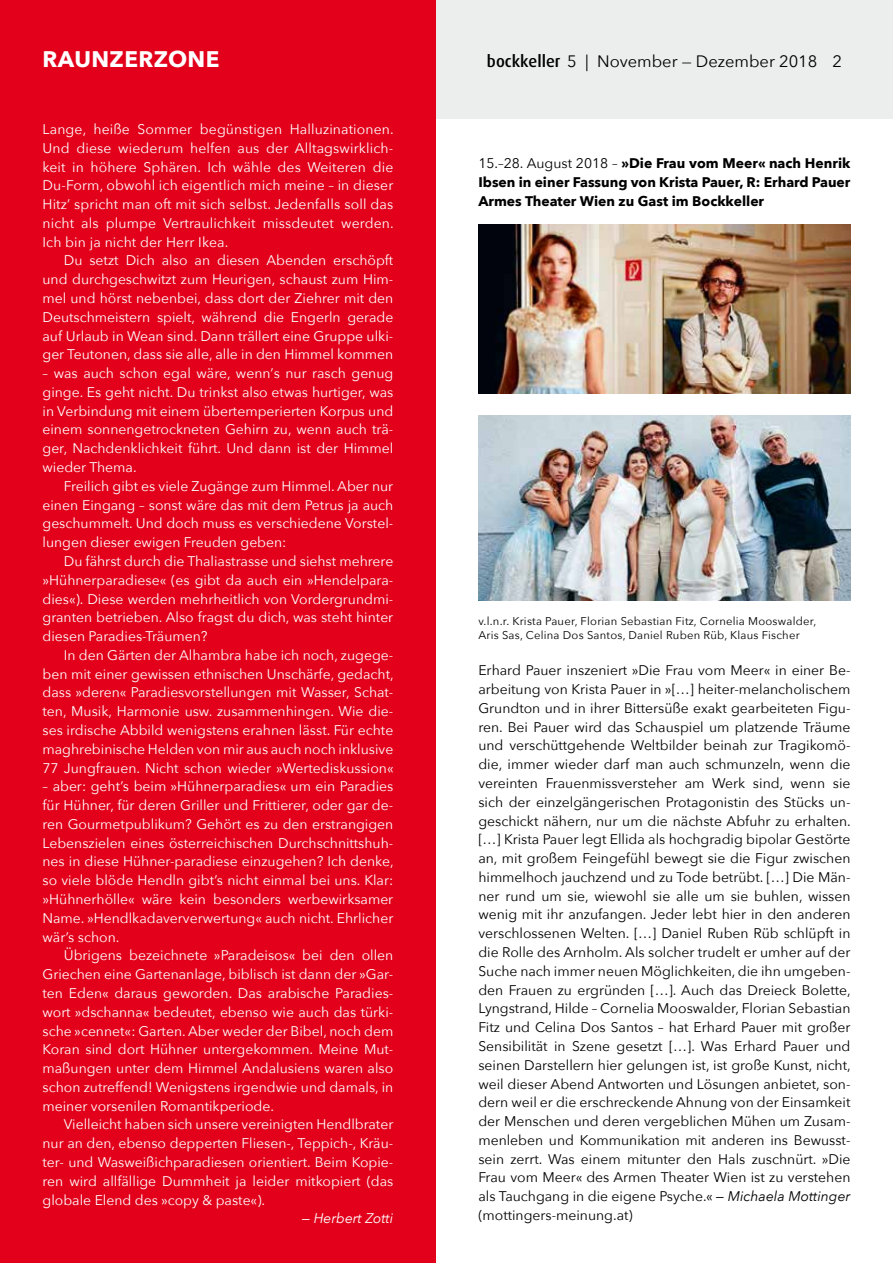
<style>
.page{position:relative;width:893px;height:1263px;background:#fff}
.page>*{position:absolute;margin:0;border:0;box-sizing:border-box;transform-origin:0 0}
.t1{font:700 22.5px "Avenir Next";letter-spacing:.02em;color:#fff}
.t2{font:16.5px "Avenir Next";color:#000}
.t3{font:13.95px/18.8px "Avenir Next";color:#fff;text-align:justify}
.t4{font:13.95px/18.8px "Avenir Next";color:#000;text-align:justify}
.t5{font:700 13.95px/18.8px "Avenir Next";color:#000;text-align:justify}
.t6{font:italic 13.95px "Avenir Next";color:#fff}
.t7{font:11.25px/13.5px "Avenir Next";letter-spacing:.02em;color:#000}
.s1{font-family:"Dax";font-weight:500}
.s2{font-weight:400}
.s3{font-style:italic}
</style>
<div class="page">
<div style="left:0;top:0;width:893px;height:119px;background:#eceded"></div>
<div style="left:0;top:0;width:436px;height:1263px;background:#e2001a"></div>
<img style="left:478px;top:225px;width:372px;height:169px">
<img style="left:478px;top:416px;width:372px;height:184px">
<h1 class="t1" style="left:43px;top:40px;width:178px">RAUNZERZONE</h1>
<p class="t2" style="left:487px;top:48px;width:356px"><span class="s1">bockkeller</span> 5 | November — Dezember 2018 2</p>
<p class="t3" style="left:43px;top:119px;width:353px">Lange, heiße Sommer begünstigen Halluzinationen.<br>Und diese wiederum helfen aus der Alltagswirklich&shy;keit in höhere Sphären. Ich wähle des Weiteren die Du-Form, obwohl ich eigentlich mich meine – in dieser Hitzʼ spricht man oft mit sich selbst. Jedenfalls soll das nicht als plumpe Vertraulichkeit missdeutet werden.<br>Ich bin ja nicht der Herr Ikea.</p>
<p class="t3" style="left:43px;top:251px;width:352px;text-indent:21px">Du setzt Dich also an diesen Abenden erschöpft und durchgeschwitzt zum Heurigen, schaust zum Him&shy;mel und hörst nebenbei, dass dort der Ziehrer mit den Deutschmeistern spielt, während die Engerln gerade auf Urlaub in Wean sind. Dann trällert eine Gruppe ulki&shy;ger Teutonen, dass sie alle, alle in den Himmel kommen</p>
<p class="t3" style="left:43px;top:363px;width:352px">– was auch schon egal wäre, wennʼs nur rasch genug ginge. Es geht nicht. Du trinkst also etwas hurtiger, was in Verbindung mit einem übertemperierten Korpus und einem sonnengetrockneten Gehirn zu, wenn auch trä&shy;ger, Nachdenklichkeit führt. Und dann ist der Himmel wieder Thema.</p>
<p class="t3" style="left:43px;top:476px;width:352px;text-indent:21px">Freilich gibt es viele Zugänge zum Himmel. Aber nur einen Eingang – sonst wäre das mit dem Petrus ja auch geschummelt. Und doch muss es verschiedene Vorstel&shy;lungen dieser ewigen Freuden geben:</p>
<p class="t3" style="left:43px;top:551px;width:352px;text-indent:21px">Du fährst durch die Thaliastrasse und siehst mehrere »Hühnerparadiese« (es gibt da auch ein »Hendelpara&shy;dies«). Diese werden mehrheitlich von Vordergrundmi&shy;granten betrieben. Also fragst du dich, was steht hinter diesen Paradies-Träumen?</p>
<p class="t3" style="left:43px;top:645px;width:353px;text-indent:21px">In den Gärten der Alhambra habe ich noch, zugege&shy;ben mit einer gewissen ethnischen Unschärfe, gedacht, dass »deren« Paradiesvorstellungen mit Wasser, Schat&shy;ten, Musik, Harmonie usw. zusammenhingen. Wie die&shy;ses irdische Abbild wenigstens erahnen lässt. Für echte maghrebinische Helden von mir aus auch noch inklusive 77 Jungfrauen. Nicht schon wieder »Wertediskussion«</p>
<p class="t3" style="left:43px;top:776px;width:353px">– aber: geht’s beim »Hühnerparadies« um ein Paradies für Hühner, für deren Griller und Frittierer, oder gar de&shy;ren Gourmetpublikum? Gehört es zu den erstrangigen Lebenszielen eines österreichischen Durchschnittshuh&shy;nes in diese Hühner-paradiese einzugehen? Ich denke, so viele blöde Hendln gibt’s nicht einmal bei uns. Klar: »Hühnerhölle« wäre kein besonders werbewirksamer Name. »Hendlkadaververwertung« auch nicht. Ehrlicher wär’s schon.</p>
<p class="t3" style="left:43px;top:945px;width:352px;text-indent:21px">Übrigens bezeichnete »Paradeisos« bei den ollen Griechen eine Gartenanlage, biblisch ist dann der »Gar&shy;ten Eden« daraus geworden. Das arabische Paradies&shy;wort »dschanna« bedeutet, ebenso wie auch das türki&shy;sche »cennet«: Garten. Aber weder der Bibel, noch dem Koran sind dort Hühner untergekommen. Meine Mut&shy;maßungen unter dem Himmel Andalusiens waren also schon zutreffend! Wenigstens irgendwie und damals, in meiner vorsenilen Romantikperiode.</p>
<p class="t3" style="left:43px;top:1114px;width:352px;text-indent:21px">Vielleicht haben sich unsere vereinigten Hendlbrater nur an den, ebenso depperten Fliesen-, Teppich-, Kräu&shy;ter- und Wasweißichparadiesen orientiert. Beim Kopie&shy;ren wird allfällige Dummheit ja leider mitkopiert (das globale Elend des »copy &amp; paste«).</p>
<p class="t6" style="left:302px;top:1207px;width:93px">— Herbert Zotti</p>
<p class="t5" style="left:478px;top:154px;width:374px"><span class="s2">15.–28. August 2018 –</span> »Die Frau vom Meer« nach Henrik Ibsen in einer Fassung von Krista Pauer, R: Erhard Pauer Armes Theater Wien zu Gast im Bockkeller</p>
<p class="t7" style="left:478px;top:614px;width:340px">v.l.n.r. Krista Pauer, Florian Sebastian Fitz, Cornelia Mooswalder,<br>Aris Sas, Celina Dos Santos, Daniel Ruben Rüb, Klaus Fischer</p>
<p class="t4" style="left:478px;top:660px;width:374px">Erhard Pauer inszeniert »Die Frau vom Meer« in einer Be&shy;arbeitung von Krista Pauer in »[…] heiter-melancholischem Grundton und in ihrer Bittersüße exakt gearbeiteten Figu&shy;ren. Bei Pauer wird das Schauspiel um platzende Träume und verschüttgehende Weltbilder beinah zur Tragikomö&shy;die, immer wieder darf man auch schmunzeln, wenn die vereinten Frauenmissversteher am Werk sind, wenn sie sich der einzelgängerischen Protagonistin des Stücks un&shy;geschickt nähern, nur um die nächste Abfuhr zu erhalten. […] Krista Pauer legt Ellida als hochgradig bipolar Gestörte an, mit großem Feingefühl bewegt sie die Figur zwischen himmelhoch jauchzend und zu Tode betrübt. […] Die Män&shy;ner rund um sie, wiewohl sie alle um sie buhlen, wissen wenig mit ihr anzufangen. Jeder lebt hier in den anderen verschlossenen Welten. […] Daniel Ruben Rüb schlüpft in die Rolle des Arnholm. Als solcher trudelt er umher auf der Suche nach immer neuen Möglichkeiten, die ihn umgeben&shy;den Frauen zu ergründen […]. Auch das Dreieck Bolette, Lyngstrand, Hilde – Cornelia Mooswalder, Florian Sebastian Fitz und Celina Dos Santos – hat Erhard Pauer mit großer Sensibilität in Szene gesetzt […]. Was Erhard Pauer und seinen Darstellern hier gelungen ist, ist große Kunst, nicht, weil dieser Abend Antworten und Lösungen anbietet, son&shy;dern weil er die erschreckende Ahnung von der Einsamkeit der Menschen und deren vergeblichen Mühen um Zusam&shy;menleben und Kommunikation mit anderen ins Bewusst&shy;sein zerrt. Was einem mitunter den Hals zuschnürt. »Die Frau vom Meer« des Armen Theater Wien ist zu verstehen als Tauchgang in die eigene Psyche.« <span class="s3">— Michaela Mottinger </span>(mottingers-meinung.at)</p>
</div>
